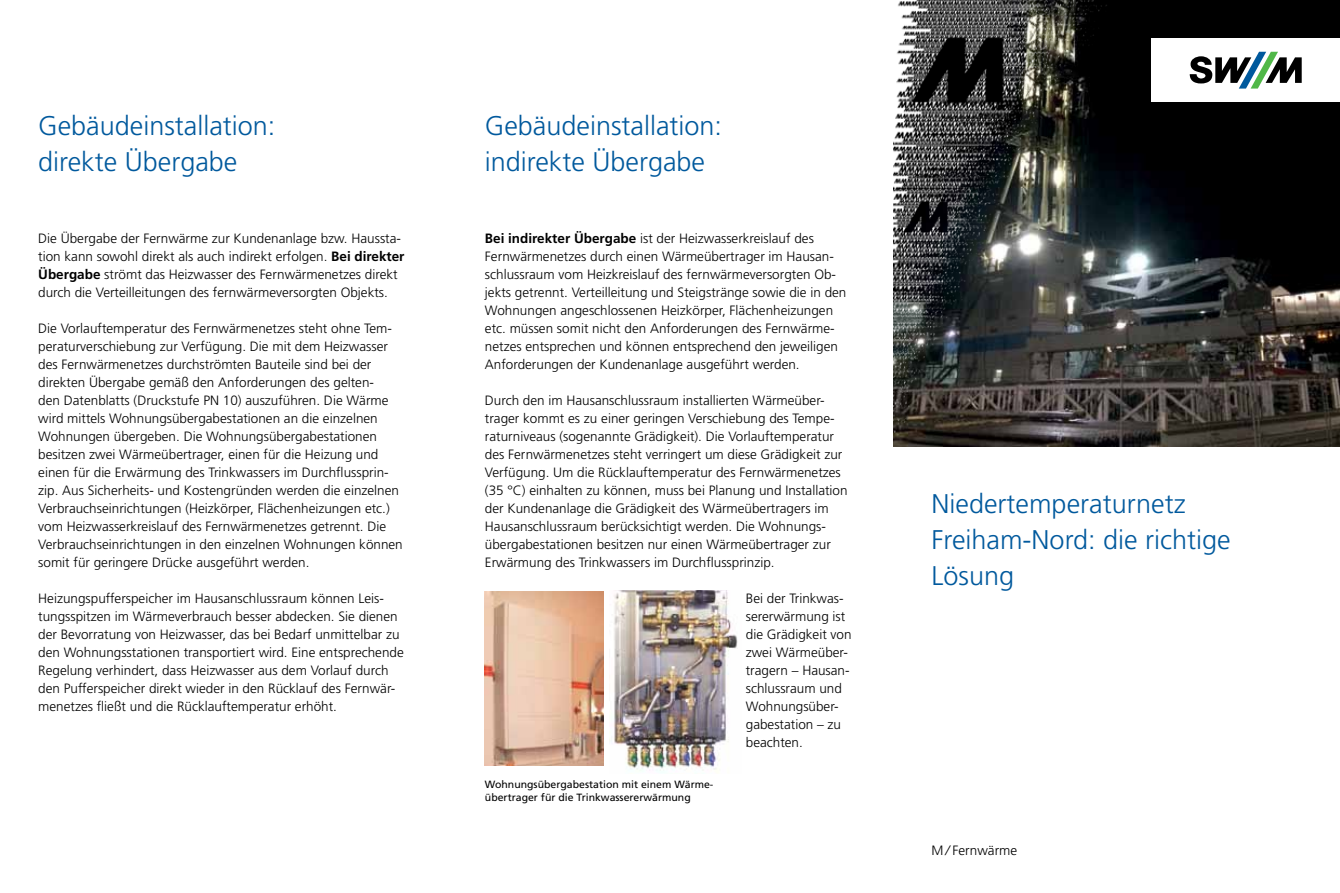
<style>
.page{position:relative;width:1340px;height:893px;background:#fff}
.page>*{position:absolute;margin:0;border:0;box-sizing:border-box;transform-origin:0 0}
.t1{font:300 27px/36px "Frutiger LT";color:#00599d}
.t2{font:300 13.5px/18px "Frutiger LT";color:#000}
.t3{font:10.5px/13.5px "Frutiger LT";color:#000}
.s1{font-weight:700}
.s2{font-style:italic}
</style>
<div class="page">
<img style="left:1228px;top:0;width:111px;height:446px">
<div style="left:1151px;top:38px;width:188px;height:64px;background:#fff"></div>
<svg style="left:1228px;top:52px;width:73px;height:37px"></svg>
<img style="left:609px;top:590px;width:129px;height:183px">
<img style="left:485px;top:591px;width:118px;height:175px">
<img style="left:893px;top:0;width:335px;height:446px">
<h1 class="t1" style="left:38px;top:108px;width:239px">Gebäudeinstallation: direkte Übergabe</h1>
<p class="t2" style="left:38px;top:229px;width:368px">Die Übergabe der Fernwärme zur Kundenanlage bzw. Haussta&shy;tion kann sowohl direkt als auch indirekt erfolgen. <span class="s1">Bei direkter Übergabe</span> strömt das Heizwasser des Fernwärmenetzes direkt durch die Verteilleitungen des fernwärmeversorgten Objekts.</p>
<p class="t2" style="left:38px;top:319px;width:366px">Die Vorlauftemperatur des Fernwärmenetzes steht ohne Tem&shy;peraturverschiebung zur Verfügung. Die mit dem Heizwasser des Fernwärmenetzes durchströmten Bauteile sind bei der direkten Übergabe gemäß den Anforderungen des gelten-<br>den Datenblatts (Druckstufe PN 10) auszuführen. Die Wärme wird mittels Wohnungsübergabestationen an die einzelnen Wohnungen übergeben. Die Wohnungsübergabestationen besitzen zwei Wärmeübertrager, einen für die Heizung und einen für die Erwärmung des Trinkwassers im Durchflussprin&shy;zip. Aus Sicherheits- und Kostengründen werden die einzelnen Verbrauchseinrichtungen (Heizkörper, Flächenheizungen etc.) vom Heizwasserkreislauf des Fernwärmenetzes getrennt. Die Verbrauchseinrichtungen in den einzelnen Wohnungen können somit für geringere Drücke ausgeführt werden.</p>
<p class="t2" style="left:38px;top:589px;width:367px">Heizungspufferspeicher im Hausanschlussraum können Leis&shy;tungsspitzen im Wärmeverbrauch besser abdecken. Sie dienen der Bevorratung von Heizwasser, das bei Bedarf unmittelbar zu den Wohnungsstationen transportiert wird. Eine entsprechende Regelung verhindert, dass Heizwasser aus dem Vorlauf durch den Pufferspeicher direkt wieder in den Rücklauf des Fernwär&shy;menetzes fließt und die Rücklauftemperatur erhöht.</p>
<h1 class="t1" style="left:485px;top:108px;width:239px">Gebäudeinstallation: indirekte Übergabe</h1>
<p class="t2" style="left:485px;top:229px;width:363px"><span class="s1">Bei indirekter Übergabe</span> ist der Heizwasserkreislauf des Fernwärmenetzes durch einen Wärmeübertrager im Hausan&shy;schlussraum vom Heizkreislauf des fernwärmeversorgten Ob&shy;jekts getrennt. Verteilleitung und Steigstränge sowie die in den Wohnungen angeschlossenen Heizkörper, Flächenheizungen etc. müssen somit nicht den Anforderungen des Fernwärme&shy;netzes entsprechen und können entsprechend den jeweiligen Anforderungen der Kundenanlage ausgeführt werden.</p>
<p class="t2" style="left:485px;top:391px;width:364px">Durch den im Hausanschlussraum installierten Wärmeüber&shy;trager kommt es zu einer geringen Verschiebung des Tempe&shy;raturniveaus (sogenannte Grädigkeit). Die Vorlauftemperatur des Fernwärmenetzes steht verringert um diese Grädigkeit zur Verfügung. Um die Rücklauftemperatur des Fernwärmenetzes (35 °C) einhalten zu können, muss bei Planung und Installation der Kundenanlage die Grädigkeit des Wärmeübertragers im Hausanschlussraum berücksichtigt werden. Die Wohnungs&shy;übergabestationen besitzen nur einen Wärmeübertrager zur Erwärmung des Trinkwassers im Durchflussprinzip.</p>
<p class="t2" style="left:745px;top:589px;width:107px">Bei der Trinkwas&shy;sererwärmung ist die Grädigkeit von zwei Wärmeüber&shy;tragern – Hausan&shy;schlussraum und<br>Wohnungsüber&shy;gabestation – zu beachten.</p>
<p class="t3" style="left:485px;top:777px;width:230px">Wohnungsübergabestation mit einem Wärme&shy;übertrager für die Trinkwassererwärmung</p>
<h1 class="t1" style="left:931px;top:486px;width:301px">Niedertemperaturnetz<br>Freiham-Nord: die richtige<br>Lösung</h1>
<p class="t2" style="left:931px;top:841px;width:87px">M<span class="s2">/</span> Fernwärme</p>
</div>
